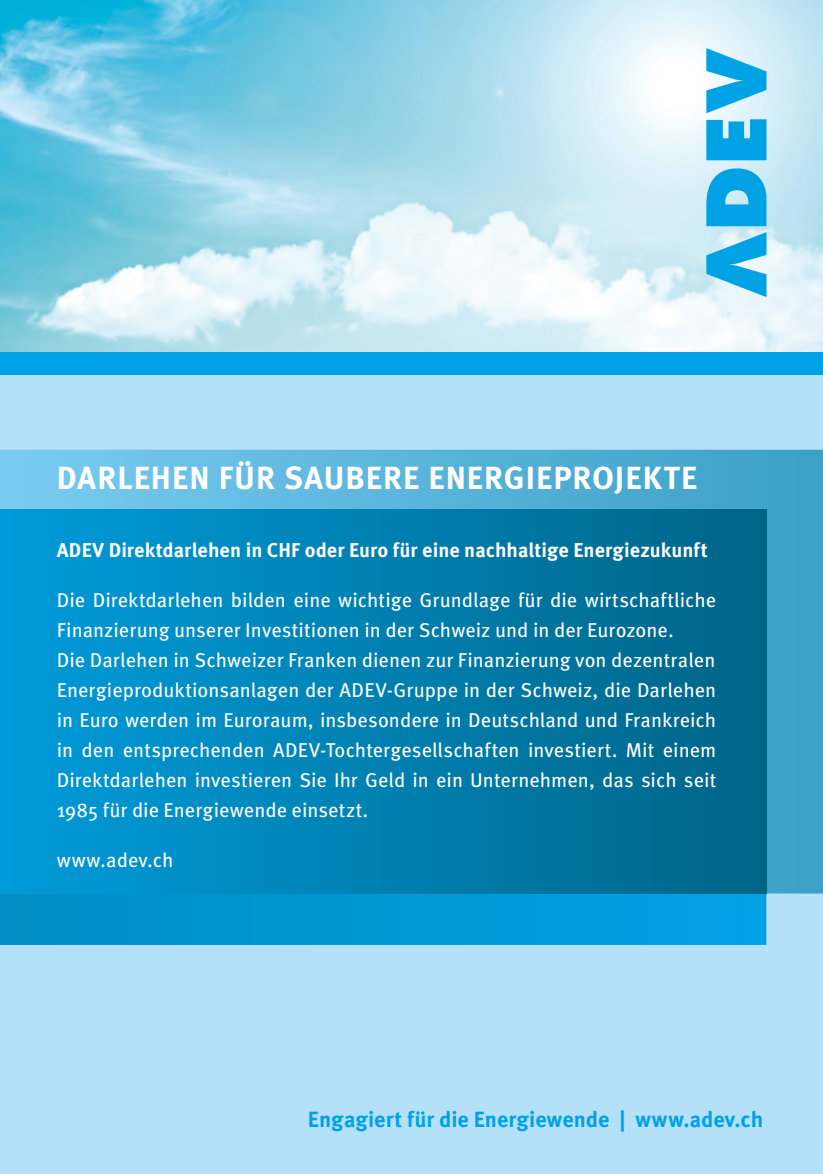
<style>
.page{position:relative;width:823px;height:1174px;background:#fff}
.page>*{position:absolute;margin:0;border:0;box-sizing:border-box;transform-origin:0 0}
.t1{font:700 32px "Meta Pro";letter-spacing:.03em;color:#fff}
.t2{font:700 22px "Meta Pro";color:#00a2e6}
.t3{font:20px/30px "Meta Pro";color:#fff}
.t4{font:700 20px "Meta Pro";letter-spacing:.005em;color:#fff}
</style>
<div class="page">
<div style="left:0;top:0;width:822px;height:1174px;background:#b4e1f8"></div>
<svg style="left:0;top:450px;width:822px;height:443px;background:#51aed4"></svg>
<svg style="left:0;top:893px;width:765px;height:52px;background:#0096d3"></svg>
<div style="left:0;top:509px;width:765px;height:384px;background:linear-gradient(to right,#009cdb,#006487)"></div>
<img style="left:0;top:0;width:822px;height:351px">
<div style="left:0;top:351px;width:822px;height:23px;background:#00a2e6"></div>
<svg style="left:706px;top:168px;width:60px;height:58px;background:#29b0e9"></svg>
<svg style="left:706px;top:48px;width:60px;height:65px;background:#65c6ef"></svg>
<svg style="left:706px;top:232px;width:60px;height:65px;background:#63c5ee"></svg>
<svg style="left:706px;top:119px;width:60px;height:41px;background:#1babe8"></svg>
<h1 class="t1" style="left:57px;top:458px;width:641px">DARLEHEN FÜR SAUBERE ENERGIEPROJEKTE</h1>
<p class="t4" style="left:57px;top:537px;width:652px">ADEV Direktdarlehen in CHF oder Euro für eine nachhaltige Energiezukunft</p>
<p class="t3" style="left:57px;top:585px;width:660px">Die Direktdarlehen bilden eine wichtige Grundlage für die wirtschaftliche Finanzierung unserer Investitionen in der Schweiz und in der Eurozone.<br>Die Darlehen in Schweizer Franken dienen zur Finanzierung von dezentralen Energieproduktionsanlagen der ADEV-Gruppe in der Schweiz, die Darlehen in Euro werden im Euroraum, insbesondere in Deutschland und Frankreich in den entsprechenden ADEV-Tochtergesellschaften investiert. Mit einem Direktdarlehen investieren Sie Ihr Geld in ein Unternehmen, das sich seit 1985 für die Energiewende einsetzt.</p>
<p class="t3" style="left:57px;top:845px;width:118px">www.adev.ch</p>
<p class="t2" style="left:308px;top:1105px;width:456px">Engagiert für die Energiewende | www.adev.ch</p>
</div>
